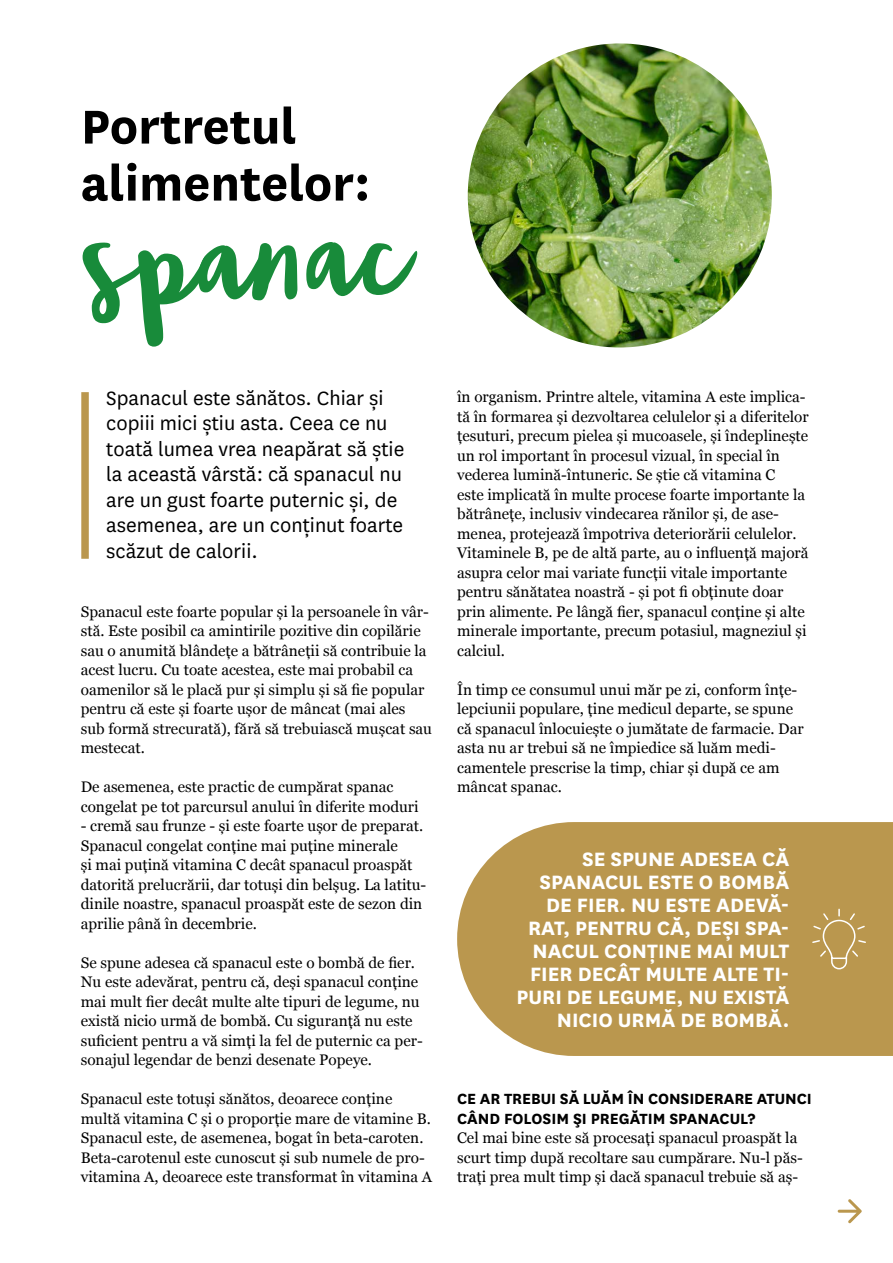
<style>
.page{position:relative;width:893px;height:1263px;background:#fff}
.page>*{position:absolute;margin:0;border:0;box-sizing:border-box;transform-origin:0 0}
.t1{font:107.55px "Blog Script";color:#188b3a}
.t2{font:700 55.5px/57px "National";color:#000}
.t3{font:700 22.65px/23px "National";color:#fff;text-align:right}
.t4{font:22.5px/25.5px "National";color:#000}
.t5{font:700 17.25px/19.5px "National";letter-spacing:-.005em;color:#000}
.t6{font:15.3px/19.5px "Georgia";color:#000}
</style>
<div class="page">
<div style="left:81px;top:392px;width:8px;height:167px;background:#ba974e"></div>
<div style="left:457px;top:822px;width:436px;height:234px;background:#ba974e"></div>
<svg style="left:811px;top:908px;width:56px;height:62px;background:#c0a05d"></svg>
<svg style="left:838px;top:1199px;width:24px;height:24px"></svg>
<img style="left:468px;top:43px;width:304px;height:304px;border-radius:152px">
<h2 class="t2" style="left:81px;top:94px;width:291px">Portretul alimentelor:</h2>
<h1 class="t1" style="left:78px;top:203px;width:330px;rotate:-2deg">spanac</h1>
<h3 class="t4" style="left:106px;top:384px;width:300px">Spanacul este sănătos. Chiar și copiii mici știu asta. Ceea ce nu toată lumea vrea neapărat să știe la această vârstă: că spanacul nu are un gust foarte puternic și, de asemenea, are un conţinut foarte scăzut de calorii.</h3>
<p class="t6" style="left:81px;top:601px;width:353px">Spanacul este foarte popular și la persoanele în vâr&shy;stă. Este posibil ca amintirile pozitive din copilărie sau o anumită blândețe a bătrâneții să contribuie la acest lucru. Cu toate acestea, este mai probabil ca oamenilor să le placă pur și simplu și să fie popular pentru că este și foarte ușor de mâncat (mai ales sub formă strecurată), fără să trebuiască mușcat sau mestecat.</p>
<p class="t6" style="left:81px;top:776px;width:339px">De asemenea, este practic de cumpărat spanac congelat pe tot parcursul anului în diferite moduri</p>
<p class="t6" style="left:81px;top:815px;width:347px">- cremă sau frunze - și este foarte ușor de preparat.<br>Spanacul congelat conține mai puține minerale<br>și mai puțină vitamina C decât spanacul proaspăt datorită prelucrării, dar totuși din belșug. La latitu&shy;dinile noastre, spanacul proaspăt este de sezon din aprilie până în decembrie.</p>
<p class="t6" style="left:81px;top:952px;width:344px">Se spune adesea că spanacul este o bombă de fier.<br>Nu este adevărat, pentru că, deși spanacul conține mai mult fier decât multe alte tipuri de legume, nu există nicio urmă de bombă. Cu siguranță nu este suficient pentru a vă simți la fel de puternic ca per&shy;sonajul legendar de benzi desenate Popeye.</p>
<p class="t6" style="left:81px;top:1088px;width:353px">Spanacul este totuși sănătos, deoarece conține multă vitamina C și o proporție mare de vitamine B.<br>Spanacul este, de asemenea, bogat în beta-caroten.<br>Beta-carotenul este cunoscut și sub numele de pro&shy;vitamina A, deoarece este transformat în vitamina A</p>
<p class="t6" style="left:457px;top:386px;width:353px">în organism. Printre altele, vitamina A este implica&shy;tă în formarea și dezvoltarea celulelor și a diferitelor țesuturi, precum pielea și mucoasele, și îndeplinește un rol important în procesul vizual, în special în vederea lumină-întuneric. Se știe că vitamina C<br>este implicată în multe procese foarte importante la bătrânețe, inclusiv vindecarea rănilor și, de ase&shy;menea, protejează împotriva deteriorării celulelor.<br>Vitaminele B, pe de altă parte, au o influență majoră asupra celor mai variate funcții vitale importante pentru sănătatea noastră - și pot fi obținute doar prin alimente. Pe lângă fier, spanacul conține și alte minerale importante, precum potasiul, magneziul și calciul.</p>
<p class="t6" style="left:457px;top:679px;width:348px">În timp ce consumul unui măr pe zi, conform înțe&shy;lepciunii populare, ține medicul departe, se spune că spanacul înlocuiește o jumătate de farmacie. Dar asta nu ar trebui să ne împiedice să luăm medi&shy;camentele prescrise la timp, chiar și după ce am mâncat spanac.</p>
<h3 class="t3" style="left:516px;top:846px;width:274px">SE SPUNE ADESEA CĂ<br>SPANACUL ESTE O BOMBĂ<br>DE FIER. NU ESTE ADEVĂ-<br>RAT, PENTRU CĂ, DEȘI SPA-<br>NACUL CONŢINE MAI MULT<br>FIER DECÂT MULTE ALTE TI-<br>PURI DE LEGUME, NU EXISTĂ<br>NICIO URMĂ DE BOMBĂ.</h3>
<p class="t5" style="left:457px;top:1088px;width:356px">CE AR TREBUI SĂ LUĂM ÎN CONSIDERARE ATUNCI<br>CÂND FOLOSIM ŞI PREGĂTIM SPANACUL?</p>
<p class="t6" style="left:457px;top:1127px;width:347px">Cel mai bine este să procesați spanacul proaspăt la scurt timp după recoltare sau cumpărare. Nu-l păs&shy;trați prea mult timp și dacă spanacul trebuie să aș-</p>
</div>
